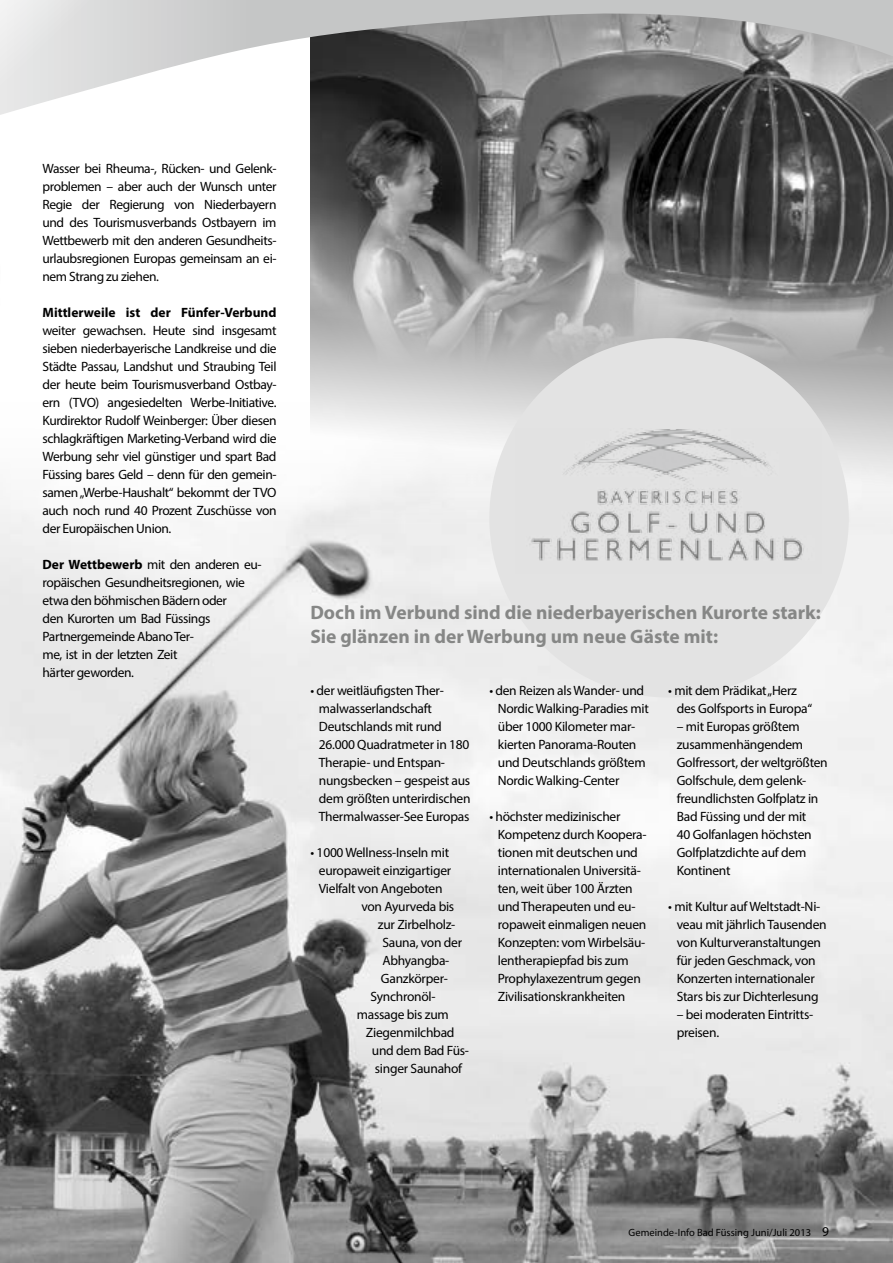
<style>
.page{position:relative;width:893px;height:1263px;background:#fff}
.page>*{position:absolute;margin:0;border:0;box-sizing:border-box;transform-origin:0 0}
.t1{font:700 19.5px/24px "Myriad Pro";color:#868786}
.t2{font:13.5px/18px "Myriad Pro";letter-spacing:-.02em;color:#000}
.t3{font:700 13.5px "Myriad Pro";color:#000}
.t4{font:10.5px "Myriad Pro";color:#000}
.s1{font-weight:700}
.s2{font-size:13.5px}
</style>
<div class="page">
<img style="left:0;top:493px;width:893px;height:770px">
<svg style="left:310px;top:407px;width:583px;height:86px;fill:#f2f2f2"></svg>
<img style="left:310px;top:0;width:583px;height:407px">
<svg style="left:0;top:1px;width:893px;height:212px"></svg>
<hr style="left:0;top:115px;width:1px;height:317px;background:#fff">
<div style="left:489px;top:338px;width:360px;height:359px;background:#e3e3e3;border-radius:50%"></div>
<img style="left:531px;top:429px;width:273px;height:132px">
<p class="t2" style="left:43px;top:159px;width:236px;text-align:justify">Wasser bei Rheuma-, Rücken- und Gelenk&shy;problemen – aber auch der Wunsch unter Regie der Regierung von Niederbayern und des Tourismusverbands Ostbayern im Wettbewerb mit den anderen Gesundheits&shy;urlaubsregionen Europas gemeinsam an ei&shy;nem Strang zu ziehen.</p>
<p class="t3" style="left:43px;top:303px;width:235px">Mittlerweile ist der Fünfer-Verbund</p>
<p class="t2" style="left:43px;top:321px;width:236px;text-align:justify">weiter gewachsen. Heute sind insgesamt sieben niederbayerische Landkreise und die Städte Passau, Landshut und Straubing Teil der heute beim Tourismusverband Ostbay&shy;ern (TVO) angesiedelten Werbe-Initiative.<br>Kurdirektor Rudolf Weinberger: Über diesen schlagkräftigen Marketing-Verband wird die Werbung sehr viel günstiger und spart Bad Füssing bares Geld – denn für den gemein&shy;samen „Werbe-Haushalt“ bekommt der TVO auch noch rund 40 Prozent Zuschüsse von der Europäischen Union.</p>
<p class="t2" style="left:43px;top:555px;width:220px"><span class="s1">Der Wettbewerb</span> mit den anderen eu&shy;ropäischen Gesundheitsregionen, wie etwa den böhmischen Bädern oder<br>den Kurorten um Bad Füssings<br>Partnergemeinde Abano Ter-<br>me, ist in der letzten Zeit<br>härter geworden.</p>
<h1 class="t1" style="left:310px;top:600px;width:512px">Doch im Verbund sind die niederbayerischen Kurorte stark:<br>Sie glänzen in der Werbung um neue Gäste mit:</h1>
<p class="t2" style="left:319px;top:681px;width:153px;text-indent:-9px">• der weitläufigsten Ther&shy;malwasserlandschaft<br>Deutschlands mit rund<br>26.000 Quadratmeter in 180<br>Therapie- und Entspan&shy;nungsbecken – gespeist aus dem größten unterirdischen<br>Thermalwasser-See Europas</p>
<p class="t2" style="left:310px;top:843px;width:140px">• 1000 Wellness-Inseln mit</p>
<p class="t2" style="left:319px;top:861px;width:134px">europaweit einzigartiger</p>
<p class="t2" style="left:319px;top:879px;width:125px">Vielfalt von Angeboten</p>
<p class="t2" style="left:361px;top:897px;width:94px">von Ayurveda bis</p>
<p class="t2" style="left:378px;top:915px;width:79px">zur Zirbelholz-</p>
<p class="t2" style="left:382px;top:933px;width:81px">Sauna, von der</p>
<p class="t2" style="left:382px;top:951px;width:68px">Abhyangba-</p>
<p class="t2" style="left:381px;top:969px;width:69px">Ganzkörper-</p>
<p class="t2" style="left:370px;top:987px;width:67px">Synchronöl-</p>
<p class="t2" style="left:357px;top:1005px;width:93px">massage bis zum</p>
<p class="t2" style="left:366px;top:1023px;width:90px">Ziegenmilchbad</p>
<p class="t2" style="left:372px;top:1041px;width:99px">und dem Bad Füs-</p>
<p class="t2" style="left:375px;top:1059px;width:89px">singer Saunahof</p>
<p class="t2" style="left:677px;top:681px;width:137px;text-indent:-9px">• mit dem Prädikat „Herz des Golfsports in Europa“</p>
<p class="t2" style="left:677px;top:717px;width:152px">– mit Europas größtem zusammenhängendem<br>Golfressort, der weltgrößten<br>Golfschule, dem gelenk&shy;freundlichsten Golfplatz in<br>Bad Füssing und der mit<br>40 Golfanlagen höchsten<br>Golfplatzdichte auf dem<br>Kontinent</p>
<p class="t2" style="left:677px;top:897px;width:151px;text-indent:-9px">• mit Kultur auf Weltstadt-Ni&shy;veau mit jährlich Tausenden von Kulturveranstaltungen für jeden Geschmack, von<br>Konzerten internationaler<br>Stars bis zur Dichterlesung</p>
<p class="t2" style="left:677px;top:1005px;width:138px">– bei moderaten Eintritts&shy;preisen.</p>
<p class="t2" style="left:498px;top:681px;width:153px;text-indent:-9px">• den Reizen als Wander- und<br>Nordic Walking-Paradies mit über 1000 Kilometer mar&shy;kierten Panorama-Routen und Deutschlands größtem<br>Nordic Walking-Center</p>
<p class="t2" style="left:498px;top:807px;width:150px;text-indent:-9px">• höchster medizinischer<br>Kompetenz durch Koopera&shy;tionen mit deutschen und internationalen Universitä&shy;ten, weit über 100 Ärzten und Therapeuten und eu&shy;ropaweit einmaligen neuen<br>Konzepten: vom Wirbelsäu&shy;lentherapiepfad bis zum<br>Prophylaxezentrum gegen<br>Zivilisationskrankheiten</p>
<p class="t4" style="left:629px;top:1226px;width:202px">Gemeinde-Info Bad Füssing Juni/Juli 2013 <span class="s2">9</span></p>
</div>
